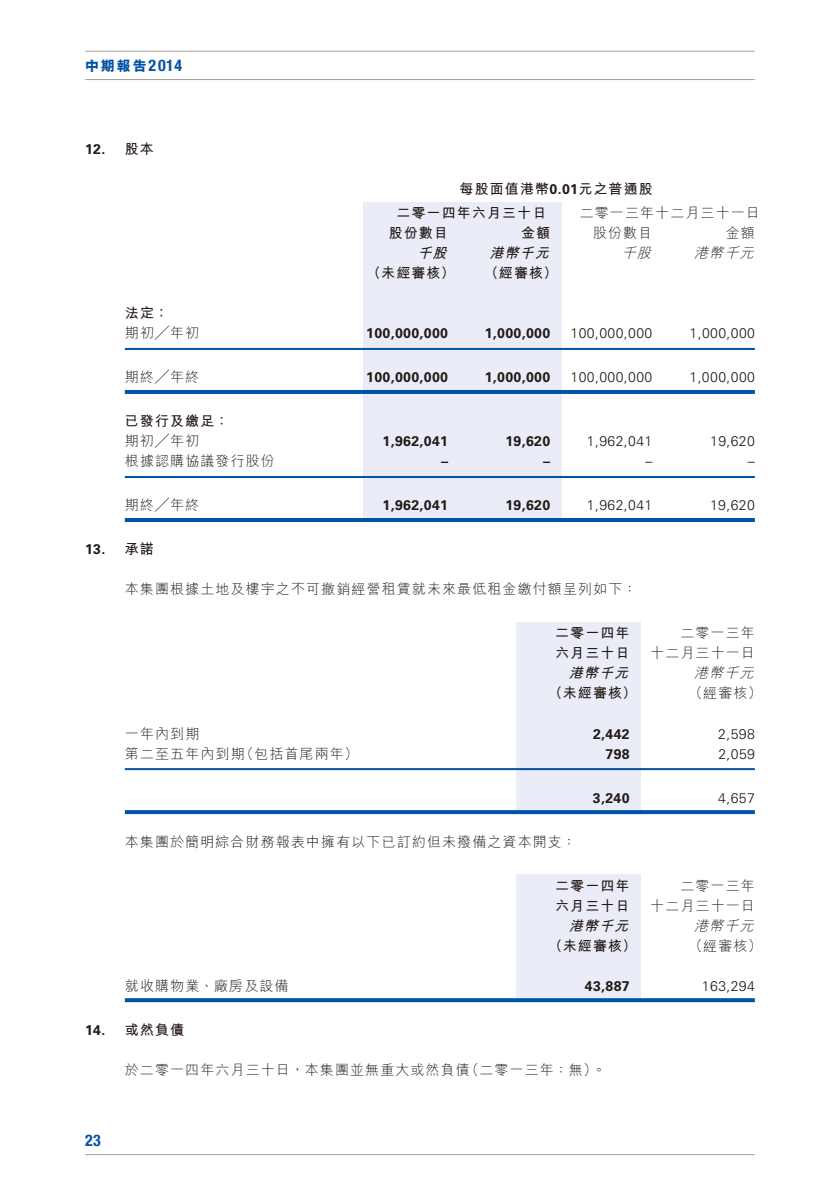
<style>
.page{position:relative;width:840px;height:1191px;background:#fff}
.page>*{position:absolute;margin:0;border:0;box-sizing:border-box;transform-origin:0 0}
.t1{font:700 condensed 16px "Helvetica Neue LT Std";letter-spacing:.025em;color:#0053a5}
.t2{font:300 14px/24px "M Hei HK";letter-spacing:.08em;color:#231916}
.t3{font:700 14px "Univers LT Std";letter-spacing:.03em;color:#231916}
.t4{font:300 14px "Univers LT Std";letter-spacing:.03em;color:#231916}
.t5{font:700 14px "M Hei HK";letter-spacing:.08em;color:#231916}
.t6{font:italic 300 14px "M Hei HK";color:#231916}
.t7{font:italic 700 14px "M Hei HK";color:#231916}
.t8{font:800 14px "M Hei HK";color:#0053a5}
.s1{font-weight:700}
.s2{font-family:"Univers LT Std";font-weight:700}
</style>
<div class="page">
<hr style="left:85px;top:79px;width:669px;height:1px;background:#a0a0a1">
<hr style="left:85px;top:51px;width:669px;height:1px;background:#a0a0a1">
<hr style="left:85px;top:1154px;width:669px;height:1px;background:#a0a0a1">
<div style="left:363px;top:202px;width:198px;height:318px;background:#eaedf7"></div>
<hr style="left:125px;top:348px;width:629px;height:2px;background:#0053a5">
<hr style="left:125px;top:390px;width:629px;height:4px;background:#0053a5">
<hr style="left:125px;top:476px;width:629px;height:2px;background:#0053a5">
<hr style="left:125px;top:518px;width:629px;height:4px;background:#0053a5">
<div style="left:516px;top:622px;width:125px;height:191px;background:#eaedf7"></div>
<hr style="left:125px;top:768px;width:629px;height:2px;background:#0053a5">
<svg style="left:125px;top:810px;width:629px;height:4px;background:#0757a7"></svg>
<div style="left:516px;top:874px;width:125px;height:126px;background:#eaedf7"></div>
<svg style="left:125px;top:998px;width:629px;height:4px;background:#0b5aa8"></svg>
<p class="t8" style="left:85px;top:56px;width:63px">中期報告</p>
<p class="t1" style="left:148px;top:56px;width:35px">2014</p>
<p class="t3" style="left:85px;top:141px;width:22px">12.</p>
<p class="t3" style="left:85px;top:541px;width:22px">13.</p>
<p class="t3" style="left:85px;top:1021px;width:22px">14.</p>
<p class="t5" style="left:125px;top:139px;width:31px">股本</p>
<p class="t5" style="left:125px;top:303px;width:45px">法定：</p>
<p class="t2" style="left:125px;top:321px;width:76px">期初╱年初</p>
<p class="t2" style="left:125px;top:365px;width:76px">期終╱年終</p>
<p class="t5" style="left:125px;top:411px;width:105px">已發行及繳足：</p>
<p class="t2" style="left:125px;top:429px;width:76px">期初╱年初</p>
<p class="t2" style="left:125px;top:449px;width:151px">根據認購協議發行股份</p>
<p class="t2" style="left:125px;top:493px;width:76px">期終╱年終</p>
<p class="t5" style="left:125px;top:539px;width:31px">承諾</p>
<p class="t2" style="left:579px;top:177px;width:182px;text-indent:-120px"><span class="s1">每股面值港幣</span><span class="s2">0.01</span><span class="s1">元之普通股<br></span>二零一三年十二月三十一日</p>
<p class="t5" style="left:396px;top:203px;width:151px">二零一四年六月三十日</p>
<p class="t5" style="left:388px;top:223px;width:61px">股份數目</p>
<p class="t5" style="left:521px;top:223px;width:31px">金額</p>
<p class="t2" style="left:592px;top:221px;width:61px">股份數目</p>
<p class="t2" style="left:725px;top:221px;width:31px">金額</p>
<p class="t7" style="left:417px;top:243px;width:35px">千股</p>
<p class="t7" style="left:489px;top:243px;width:66px">港幣千元</p>
<p class="t6" style="left:621px;top:243px;width:36px">千股</p>
<p class="t6" style="left:693px;top:243px;width:66px">港幣千元</p>
<p class="t5" style="left:366px;top:263px;width:90px">（未經審核）</p>
<p class="t5" style="left:484px;top:263px;width:74px">（經審核(</p>
<p class="t3" style="left:366px;top:325px;width:83px">100,000,000</p>
<p class="t3" style="left:484px;top:325px;width:67px">1,000,000</p>
<p class="t4" style="left:570px;top:325px;width:83px">100,000,000</p>
<p class="t4" style="left:689px;top:325px;width:67px">1,000,000</p>
<p class="t3" style="left:366px;top:369px;width:83px">100,000,000</p>
<p class="t3" style="left:484px;top:369px;width:67px">1,000,000</p>
<p class="t4" style="left:570px;top:369px;width:83px">100,000,000</p>
<p class="t4" style="left:689px;top:369px;width:67px">1,000,000</p>
<p class="t3" style="left:382px;top:433px;width:67px">1,962,041</p>
<p class="t3" style="left:505px;top:433px;width:46px">19,620</p>
<p class="t4" style="left:586px;top:433px;width:67px">1,962,041</p>
<p class="t4" style="left:709px;top:433px;width:46px">19,620</p>
<p class="t3" style="left:441px;top:453px;width:8px">–</p>
<p class="t3" style="left:543px;top:453px;width:8px">–</p>
<p class="t4" style="left:645px;top:453px;width:8px">–</p>
<p class="t4" style="left:747px;top:453px;width:8px">–</p>
<p class="t3" style="left:382px;top:497px;width:67px">1,962,041</p>
<p class="t3" style="left:505px;top:497px;width:46px">19,620</p>
<p class="t4" style="left:586px;top:497px;width:67px">1,962,041</p>
<p class="t4" style="left:709px;top:497px;width:46px">19,620</p>
<p class="t2" style="left:125px;top:577px;width:513px">本集團根據土地及樓宇之不可撤銷經營租賃就未來最低租金繳付額呈列如下：</p>
<p class="t5" style="left:555px;top:623px;width:76px">二零一四年</p>
<p class="t2" style="left:680px;top:621px;width:76px">二零一三年</p>
<p class="t5" style="left:555px;top:643px;width:76px">六月三十日</p>
<p class="t2" style="left:650px;top:641px;width:106px">十二月三十一日</p>
<p class="t7" style="left:568px;top:663px;width:66px">港幣千元</p>
<p class="t6" style="left:693px;top:663px;width:66px">港幣千元</p>
<p class="t5" style="left:548px;top:683px;width:90px">（未經審核）</p>
<p class="t2" style="left:688px;top:681px;width:74px">（經審核(</p>
<p class="t2" style="left:125px;top:721px;width:76px">一年內到期</p>
<p class="t3" style="left:592px;top:725px;width:38px">2,442</p>
<p class="t4" style="left:717px;top:725px;width:38px">2,598</p>
<p class="t2" style="left:240px;top:741px;width:120px">（包括首尾兩年(</p>
<p class="t2" style="left:125px;top:741px;width:121px">第二至五年內到期</p>
<p class="t3" style="left:605px;top:745px;width:26px">798</p>
<p class="t4" style="left:718px;top:745px;width:38px">2,059</p>
<p class="t3" style="left:592px;top:789px;width:38px">3,240</p>
<p class="t4" style="left:717px;top:789px;width:38px">4,657</p>
<p class="t2" style="left:125px;top:829px;width:452px">本集團於簡明綜合財務報表中擁有以下已訂約但未撥備之資本開支：</p>
<p class="t5" style="left:555px;top:875px;width:76px">二零一四年</p>
<p class="t2" style="left:680px;top:873px;width:76px">二零一三年</p>
<p class="t5" style="left:555px;top:895px;width:76px">六月三十日</p>
<p class="t2" style="left:650px;top:893px;width:106px">十二月三十一日</p>
<p class="t7" style="left:568px;top:915px;width:66px">港幣千元</p>
<p class="t6" style="left:693px;top:915px;width:66px">港幣千元</p>
<p class="t5" style="left:548px;top:935px;width:90px">（未經審核）</p>
<p class="t2" style="left:688px;top:933px;width:74px">（經審核(</p>
<p class="t2" style="left:125px;top:973px;width:165px">就收購物業、廠房及設備</p>
<p class="t5" style="left:125px;top:1019px;width:61px">或然負債</p>
<p class="t3" style="left:584px;top:977px;width:46px">43,887</p>
<p class="t4" style="left:701px;top:977px;width:54px">163,294</p>
<p class="t2" style="left:465px;top:1057px;width:133px">（二零一三年：無(</p>
<p class="t2" style="left:125px;top:1057px;width:346px">於二零一四年六月三十日，本集團並無重大或然負債</p>
<p class="t2" style="left:592px;top:1057px;width:15px">。</p>
<p class="t1" style="left:85px;top:1130px;width:17px">23</p>
</div>
